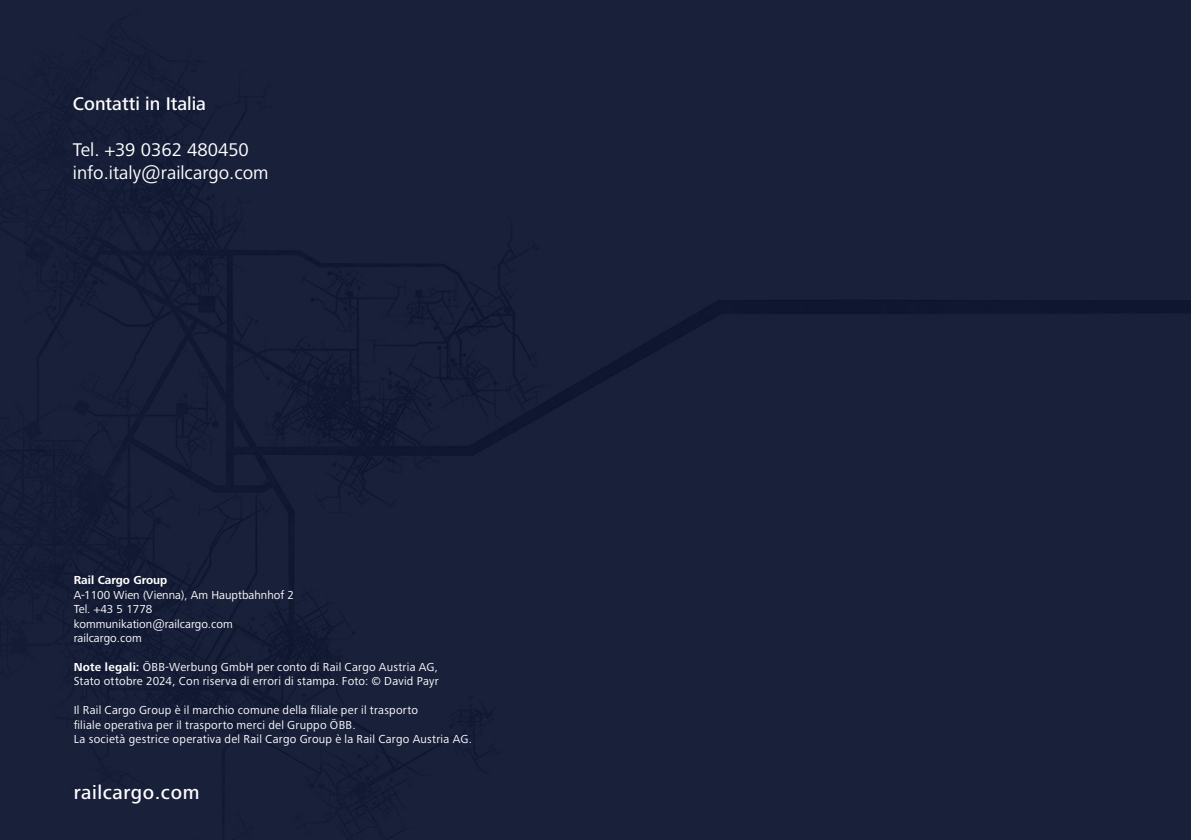
<style>
.page{position:relative;width:1191px;height:840px;background:#fff}
.page>*{position:absolute;margin:0;border:0;box-sizing:border-box;transform-origin:0 0}
.t1{font:500 20px "Frutiger Next Pro";letter-spacing:.03em;color:#fff}
.t2{font:19px/22.8px "Frutiger Next Pro";color:#fff}
.t3{font:500 19px "Frutiger Next Pro";color:#fff}
.t4{font:12px/14.4px "Frutiger Next Pro";letter-spacing:.02em;color:#fff}
.t5{font:12px/14.4px "Frutiger Next Pro";color:#fff}
.t6{font:700 12px "Frutiger Next Pro";color:#fff}
.s1{font-weight:700}
</style>
<div class="page">
<div style="left:0;top:0;width:1191px;height:839px;background:#19203a"></div>
<hr style="left:1190px;top:420px;width:1px;height:419px;background:#19203a">
<hr style="left:1190px;top:0;width:1px;height:282px;background:#19203a">
<h2 class="t3" style="left:73px;top:93px;width:135px">Contatti in Italia</h2>
<h2 class="t2" style="left:73px;top:138px;width:197px">Tel. +39 0362 480450 info.italy@railcargo.com</h2>
<p class="t6" style="left:74px;top:573px;width:95px">Rail Cargo Group</p>
<p class="t5" style="left:74px;top:587px;width:222px">A-1100 Wien (Vienna), Am Hauptbahnhof 2<br>Tel. +43 5 1778 kommunikation@railcargo.com railcargo.com</p>
<p class="t4" style="left:74px;top:659px;width:366px"><span class="s1">Note legali:</span> ÖBB-Werbung GmbH per conto di Rail Cargo Austria AG,<br>Stato ottobre 2024, Con riserva di errori di stampa. Foto: © David Payr</p>
<p class="t4" style="left:74px;top:702px;width:400px">Il Rail Cargo Group è il marchio comune della filiale per il trasporto<br>filiale operativa per il trasporto merci del Gruppo ÖBB.<br>La società gestrice operativa del Rail Cargo Group è la Rail Cargo Austria AG.</p>
<h1 class="t1" style="left:74px;top:780px;width:127px">railcargo.com</h1>
</div>
